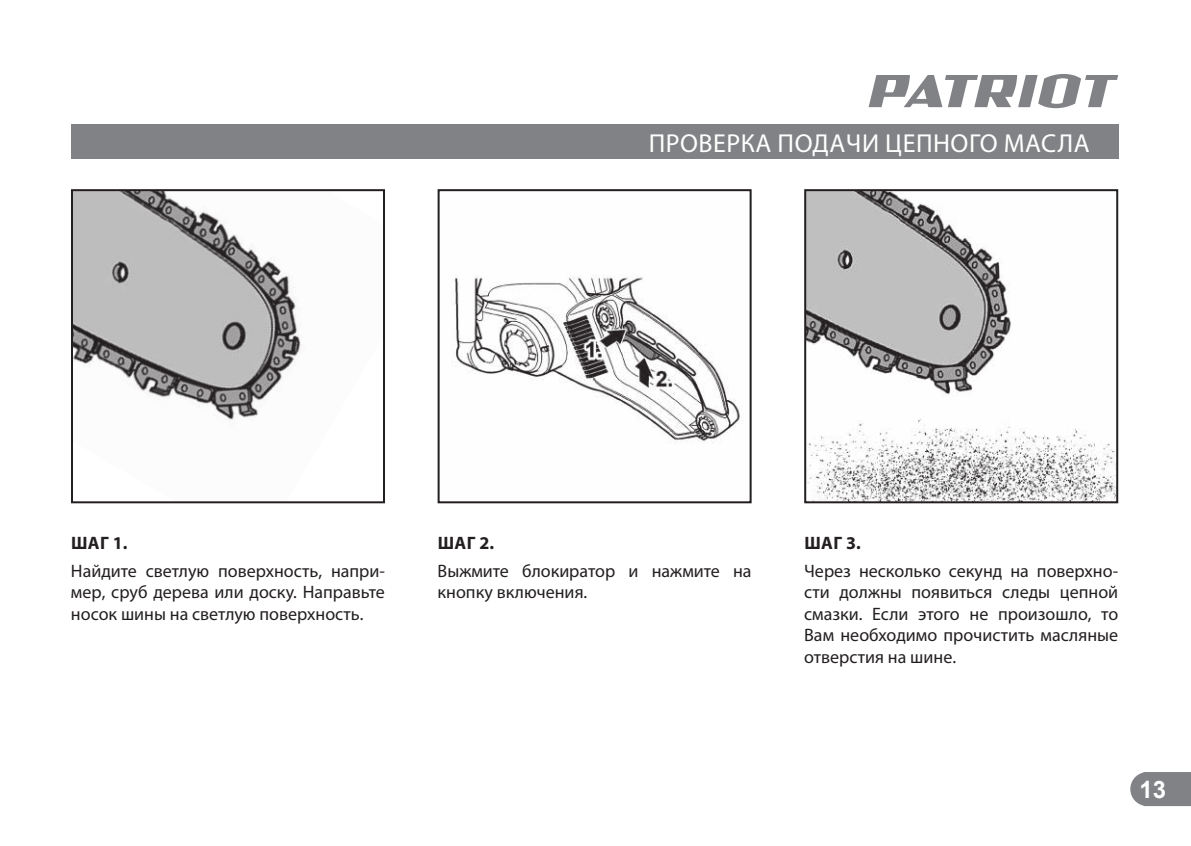
<style>
.page{position:relative;width:1191px;height:846px;background:#fff}
.page>*{position:absolute;margin:0;border:0;box-sizing:border-box;transform-origin:0 0}
.t1{font:26px "Myriad Pro";letter-spacing:.02em;color:#fff}
.t2{font:700 24px "Arial";color:#fff}
.t3{font:18px/21.6px "Myriad Pro";color:#231f20;text-align:justify}
.t4{font:700 18px "Myriad Pro";letter-spacing:.02em;color:#231f20}
</style>
<div class="page">
<svg style="left:1130px;top:772px;width:60px;height:33px;background:#87898c"></svg>
<svg style="left:868px;top:74px;width:250px;height:34px"></svg>
<div style="left:71px;top:125px;width:1047px;height:34px;background:#808285"></div>
<img style="left:74px;top:192px;width:229px;height:228px">
<div style="left:71px;top:189px;width:314px;height:314px;border:2px solid #231f20"></div>
<img style="left:454px;top:275px;width:286px;height:168px">
<div style="left:437px;top:189px;width:314px;height:314px;border:2px solid #231f20"></div>
<img style="left:807px;top:192px;width:308px;height:308px">
<div style="left:804px;top:189px;width:314px;height:314px;border:2px solid #231f20"></div>
<h1 class="t1" style="left:648px;top:130px;width:442px">ПРОВЕРКА ПОДАЧИ ЦЕПНОГО МАСЛА</h1>
<p class="t4" style="left:71px;top:534px;width:58px">ШАГ 1.</p>
<p class="t3" style="left:71px;top:560px;width:315px">Найдите светлую поверхность, напри&shy;мер, сруб дерева или доску. Направьте носок шины на светлую поверхность.</p>
<p class="t4" style="left:438px;top:534px;width:58px">ШАГ 2.</p>
<p class="t3" style="left:437px;top:560px;width:315px">Выжмите блокиратор и нажмите на кнопку включения.</p>
<p class="t4" style="left:804px;top:534px;width:58px">ШАГ 3.</p>
<p class="t3" style="left:804px;top:560px;width:315px">Через несколько секунд на поверхно&shy;сти должны появиться следы цепной смазки. Если этого не произошло, то Вам необходимо прочистить масляные отверстия на шине.</p>
<h2 class="t2" style="left:1139px;top:775px;width:28px">13</h2>
</div>
